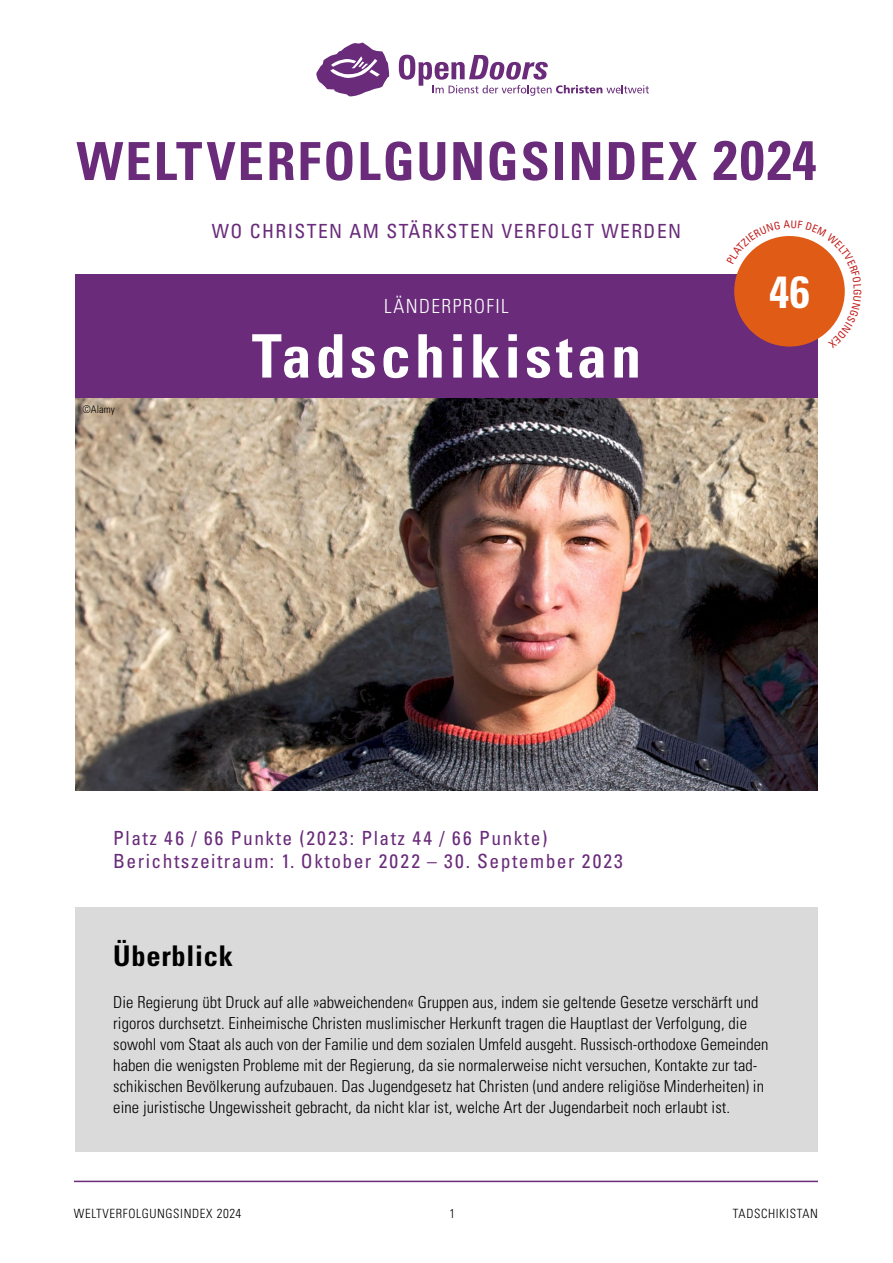
<style>
.page{position:relative;width:893px;height:1263px;background:#fff}
.page>*{position:absolute;margin:0;border:0;box-sizing:border-box;transform-origin:0 0}
.t1{font:700 condensed 60px "Univers LT Std";letter-spacing:.07em;color:#fff}
.t2{font:700 condensed 52.5px "Univers LT Std";letter-spacing:.035em;color:#692b7a}
.t3{font:700 condensed 45px "Univers LT Std";color:#fff}
.t4{font:700 condensed 28.5px "Univers LT Std";letter-spacing:.025em;color:#000}
.t5{font:condensed 19.5px/23.4px "Univers LT Std";letter-spacing:.075em;color:#692b7a}
.t6{font:300 condensed 19.5px "Univers LT Std";letter-spacing:.075em;color:#fff}
.t7{font:300 condensed 16.5px/21px "Univers LT Std";letter-spacing:.005em;color:#000}
.t8{font:300 condensed 12.75px "Univers LT Std";letter-spacing:.05em;color:#000}
.t9{font:300 condensed 10.5px "Univers LT Std";letter-spacing:.005em;color:#000}
.s1{font-size:55.5px}
.s2{font-size:13.05px}
</style>
<div class="page">
<hr style="left:74px;top:1181px;width:744px;height:1px;background:#692b7a">
<img style="left:75px;top:398px;width:743px;height:393px">
<div style="left:75px;top:907px;width:743px;height:67px;background:#dadada"></div>
<div style="left:75px;top:970px;width:743px;height:182px;background:#dadada"></div>
<div style="left:75px;top:275px;width:743px;height:123px;background:#692b7a"></div>
<svg style="left:399px;top:55px;width:250px;height:41px"></svg>
<svg style="left:316px;top:43px;width:73px;height:54px"></svg>
<svg style="left:726px;top:236px;width:119px;height:111px"></svg>
<h2 class="t2" style="left:77px;top:129px;width:741px">WELTVERFOLGUNGSINDEX <span class="s1">2024</span></h2>
<p class="t5" style="left:212px;top:219px;width:471px">WO CHRISTEN AM STÄRKSTEN VERFOLGT WERDEN</p>
<p class="t9" style="left:82px;top:403px;width:34px">©Alamy</p>
<p class="t6" style="left:384px;top:294px;width:126px">LÄNDERPROFIL</p>
<h1 class="t1" style="left:252px;top:319px;width:391px">Tadschikistan</h1>
<h3 class="t3" style="left:769px;top:264px;width:42px">46</h3>
<p class="t5" style="left:113px;top:826px;width:511px">Platz 46 / 66 Punkte (2023: Platz 44 / 66 Punkte)<br>Berichtszeitraum: 1. Oktober 2022 – 30. September 2023</p>
<h3 class="t4" style="left:113px;top:938px;width:121px">Überblick</h3>
<p class="t7" style="left:113px;top:992px;width:657px">Die Regierung übt Druck auf alle »abweichenden« Gruppen aus, indem sie geltende Gesetze verschärft und rigoros durchsetzt. Einheimische Christen muslimischer Herkunft tragen die Hauptlast der Verfolgung, die sowohl vom Staat als auch von der Familie und dem sozialen Umfeld ausgeht. Russisch-orthodoxe Gemeinden haben die wenigsten Probleme mit der Regierung, da sie normalerweise nicht versuchen, Kontakte zur tad&shy;schikischen Bevölkerung aufzubauen. Das Jugendgesetz hat Christen (und andere religiöse Minderheiten) in eine juristische Ungewissheit gebracht, da nicht klar ist, welche Art der Jugendarbeit noch erlaubt ist.</p>
<p class="t8" style="left:74px;top:1206px;width:169px">WELTVERFOLGUNGSINDEX <span class="s2">2024</span></p>
<p class="t8" style="left:449px;top:1206px;width:7px">1</p>
<p class="t8" style="left:733px;top:1206px;width:87px">TADSCHIKISTAN</p>
</div>
